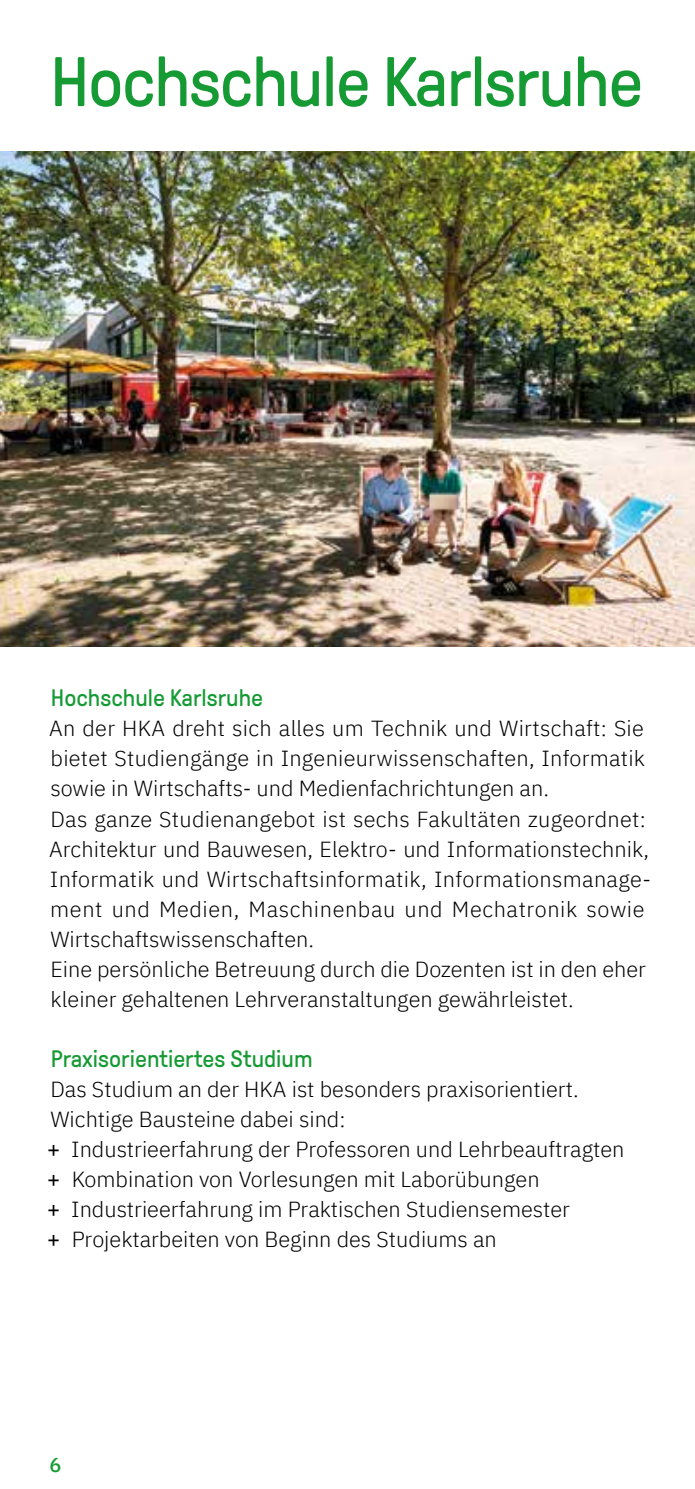
<style>
.page{position:relative;width:695px;height:1489px;background:#fff}
.page>*{position:absolute;margin:0;border:0;box-sizing:border-box;transform-origin:0 0}
.t1{font:70px "GT Pressura LG";letter-spacing:-.02em;color:#159a34}
.t2{font:23.75px "GT Pressura LG";color:#159a34}
.t3{font:300 21.75px/30px "IBM Plex Sans";color:#000}
.t4{font:500 20px "IBM Plex Sans";color:#159a34}
.s1{font-weight:400}
</style>
<div class="page">
<img style="left:0;top:151px;width:694px;height:495px">
<h1 class="t1" style="left:50px;top:44px;width:594px">Hochschule Karlsruhe</h1>
<p class="t2" style="left:51px;top:685px;width:214px">Hochschule Karlsruhe</p>
<p class="t3" style="left:49px;top:712px;width:603px">An der HKA dreht sich alles um Technik und Wirtschaft: Sie bietet Studiengänge in Ingenieurwissenschaften, Informatik sowie in Wirtschafts- und Medienfachrichtungen an.<br>Das ganze Studienangebot ist sechs Fakultäten zugeordnet:<br>Architektur und Bauwesen, Elektro- und Informationstechnik, Informatik und Wirtschaftsinformatik, Informationsmanage&shy;ment und Medien, Maschinenbau und Mechatronik sowie Wirtschaftswissenschaften.<br>Eine persönliche Betreuung durch die Dozenten ist in den eher kleiner gehaltenen Lehrveranstaltungen gewährleistet.</p>
<p class="t2" style="left:51px;top:1045px;width:263px">Praxisorientiertes Studium</p>
<p class="t3" style="left:47px;top:1072px;width:578px">Das Studium an der HKA ist besonders praxisorientiert.<br>Wichtige Bausteine dabei sind:<br><span class="s1">+</span> Industrieerfahrung der Professoren und Lehrbeauftragten <span class="s1">+</span> Kombination von Vorlesungen mit Laborübungen<br><span class="s1">+</span> Industrieerfahrung im Praktischen Studiensemester<br><span class="s1">+</span> Projektarbeiten von Beginn des Studiums an</p>
<p class="t4" style="left:50px;top:1448px;width:14px">6</p>
</div>
